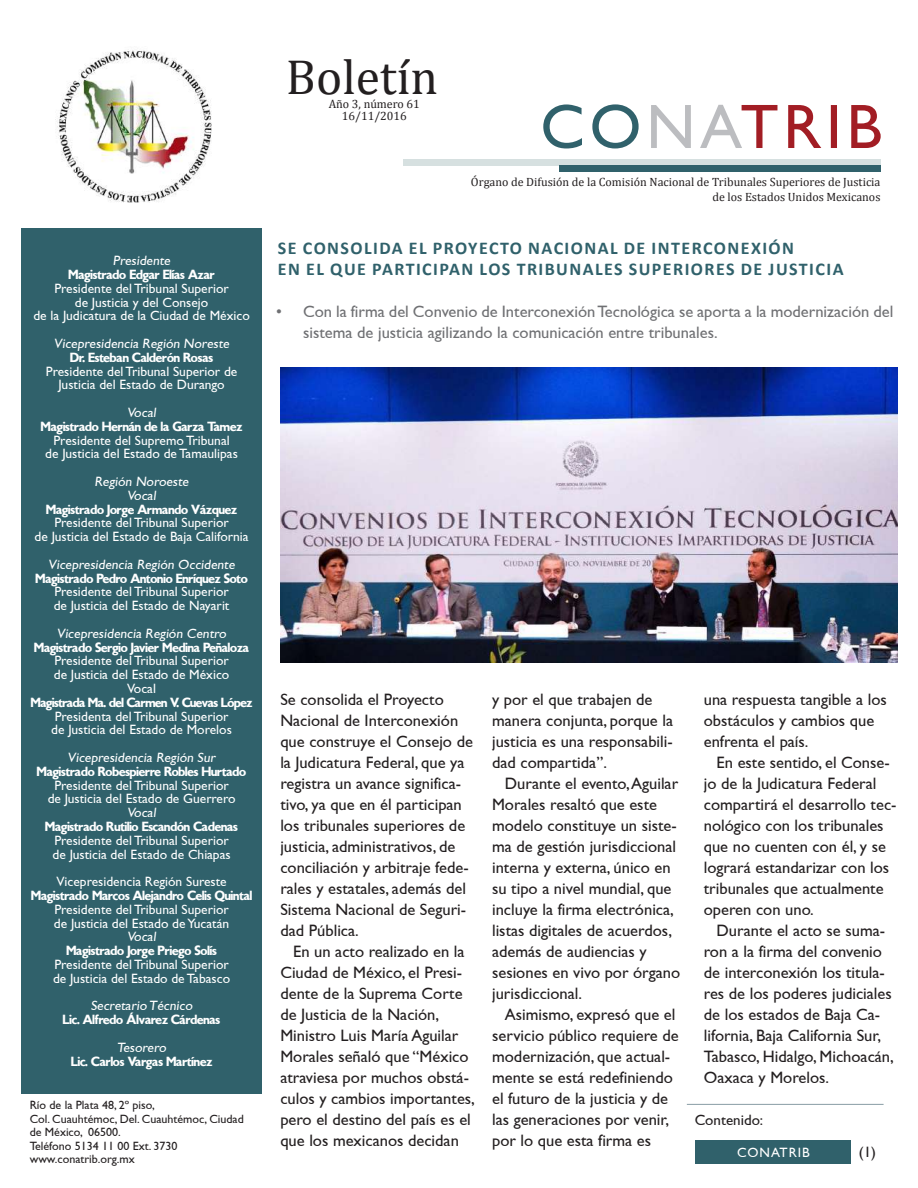
<style>
.page{position:relative;width:918px;height:1188px;background:#fff}
.page>*{position:absolute;margin:0;border:0;box-sizing:border-box;transform-origin:0 0}
.t1{font:49.5px "Cambria Math";color:#231f20}
.t2{font:700 18px/21px "Calibri";letter-spacing:.08em;color:#30616b}
.t3{font:16.5px/21px "Gill Sans";color:#231f20}
.t4{font:16.5px/21px "Gill Sans";color:#6f7073}
.t5{font:15px "Gill Sans";color:#231f20}
.t6{font:13.5px/13.8px "Gill Sans";color:#fff;text-align:center}
.t7{font:700 13.5px "Gill Sans";color:#fff}
.t8{font:700 13.5px "Gill Sans";letter-spacing:-.02em;color:#fff}
.t9{font:13.5px "Gill Sans";letter-spacing:.07em;color:#fff}
.t10{font:12px/13.5px "Gill Sans";color:#231f20}
.t11{font:12px/15px "Cambria Math";color:#231f20;text-align:right}
.t12{font:12px/12px "Cambria";color:#231f20;text-align:center}
</style>
<div class="page">
<div style="left:403px;top:159px;width:477px;height:7px;background:#d6e0e0"></div>
<div style="left:559px;top:165px;width:321px;height:7px;background:#30616b"></div>
<img style="left:57px;top:50px;width:155px;height:153px">
<svg style="left:543px;top:104px;width:96px;height:44px"></svg>
<svg style="left:651px;top:105px;width:230px;height:43px"></svg>
<hr style="left:687px;top:1104px;width:197px;height:1px;background:#889da5">
<div style="left:696px;top:1140px;width:155px;height:24px;background:#30616b"></div>
<div style="left:21px;top:228px;width:241px;height:866px;background:#30616b"></div>
<img style="left:280px;top:368px;width:618px;height:295px">
<p class="t6" style="left:113px;top:254px;width:61px">Presidente</p>
<p class="t7" style="left:68px;top:267px;width:148px">Magistrado Edgar Elías Azar</p>
<p class="t6" style="left:33px;top:281px;width:218px">Presidente del Tribunal Superior<br>de Justicia y del Consejo<br>de la Judicatura de la Ciudad de México</p>
<p class="t6" style="left:54px;top:337px;width:179px">Vicepresidencia Región Noreste</p>
<p class="t7" style="left:70px;top:350px;width:145px">Dr. Esteban Calderón Rosas</p>
<p class="t6" style="left:46px;top:364px;width:193px">Presidente del Tribunal Superior de<br>Justicia del Estado de Durango</p>
<p class="t6" style="left:127px;top:406px;width:32px">Vocal</p>
<p class="t7" style="left:41px;top:419px;width:203px">Magistrado Hernán de la Garza Tamez</p>
<p class="t6" style="left:45px;top:433px;width:194px">Presidente del Supremo Tribunal de Justicia del Estado de Tamaulipas</p>
<p class="t6" style="left:94px;top:475px;width:98px">Región Noroeste<br>Vocal</p>
<p class="t7" style="left:46px;top:502px;width:192px">Magistrado Jorge Armando Vázquez</p>
<p class="t6" style="left:35px;top:516px;width:216px">Presidente del Tribunal Superior<br>de Justicia del Estado de Baja California</p>
<p class="t6" style="left:48px;top:557px;width:190px">Vicepresidencia Región Occidente</p>
<p class="t7" style="left:36px;top:571px;width:214px">Magistrado Pedro Antonio Enríquez Soto</p>
<p class="t6" style="left:54px;top:585px;width:177px;text-align:left">Presidente del Tribunal Superior de Justicia del Estado de Nayarit</p>
<p class="t6" style="left:57px;top:626px;width:173px">Vicepresidencia Región Centro</p>
<p class="t7" style="left:34px;top:640px;width:216px">Magistrado Sergio Javier Medina Peñaloza</p>
<p class="t6" style="left:54px;top:654px;width:177px">Presidente del Tribunal Superior de Justicia del Estado de México<br>Vocal</p>
<p class="t8" style="left:31px;top:695px;width:223px">Magistrada Ma. del Carmen V. Cuevas López</p>
<p class="t6" style="left:51px;top:709px;width:182px;text-align:left">Presidenta del Tribunal Superior de Justicia del Estado de Morelos</p>
<p class="t6" style="left:68px;top:751px;width:151px">Vicepresidencia Región Sur</p>
<p class="t7" style="left:37px;top:764px;width:211px">Magistrado Robespierre Robles Hurtado</p>
<p class="t6" style="left:48px;top:778px;width:189px">Presidente del Tribunal Superior de Justicia del Estado de Guerrero<br>Vocal</p>
<p class="t7" style="left:45px;top:819px;width:194px">Magistrado Rutilio Escandón Cadenas</p>
<p class="t6" style="left:53px;top:833px;width:180px;text-align:left">Presidente del Tribunal Superior de Justicia del Estado de Chiapas</p>
<p class="t6" style="left:56px;top:875px;width:172px">Vicepresidencia Región Sureste</p>
<p class="t7" style="left:31px;top:888px;width:222px">Magistrado Marcos Alejandro Celis Quintal</p>
<p class="t6" style="left:54px;top:902px;width:177px">Presidente del Tribunal Superior de Justicia del Estado de Yucatán<br>Vocal</p>
<p class="t7" style="left:66px;top:943px;width:152px">Magistrado Jorge Priego Solís</p>
<p class="t6" style="left:53px;top:958px;width:179px;text-align:left">Presidente del Tribunal Superior de Justicia del Estado de Tabasco</p>
<p class="t6" style="left:91px;top:999px;width:105px">Secretario Técnico</p>
<p class="t7" style="left:63px;top:1012px;width:159px">Lic. Alfredo Álvarez Cárdenas</p>
<p class="t6" style="left:117px;top:1040px;width:53px">Tesorero</p>
<p class="t7" style="left:71px;top:1054px;width:143px">Lic. Carlos Vargas Martínez</p>
<p class="t10" style="left:30px;top:1098px;width:216px">Río de la Plata 48, 2º piso,<br>Col. Cuauhtémoc, Del. Cuauhtémoc, Ciudad de México, 06500.<br>Teléfono 5134 11 00 Ext. 3730 www.conatrib.org.mx</p>
<h1 class="t1" style="left:286px;top:48px;width:154px">Boletín</h1>
<p class="t12" style="left:329px;top:98px;width:93px">Año 3, número 61<br>16/11/2016</p>
<p class="t11" style="left:471px;top:175px;width:411px">Órgano de Difusión de la Comisión Nacional de Tribunales Superiores de Justicia de los Estados Unidos Mexicanos</p>
<p class="t2" style="left:278px;top:237px;width:567px">SE CONSOLIDA EL PROYECTO NACIONAL DE INTERCONEXIÓN<br>EN EL QUE PARTICIPAN LOS TRIBUNALES SUPERIORES DE JUSTICIA</p>
<p class="t4" style="left:303px;top:300px;width:592px;text-indent:-27px">• Con la firma del Convenio de Interconexión Tecnológica se aporta a la modernización del sistema de justicia agilizando la comunicación entre tribunales.</p>
<p class="t3" style="left:280px;top:689px;width:194px">Se consolida el Proyecto<br>Nacional de Interconexión que construye el Consejo de la Judicatura Federal, que ya registra un avance significa&shy;tivo, ya que en él participan los tribunales superiores de justicia, administrativos, de conciliación y arbitraje fede&shy;rales y estatales, además del<br>Sistema Nacional de Seguri&shy;dad Pública.</p>
<p class="t3" style="left:280px;top:941px;width:196px;text-indent:13px">En un acto realizado en la<br>Ciudad de México, el Presi&shy;dente de la Suprema Corte de Justicia de la Nación,<br>Ministro Luis María Aguilar<br>Morales señaló que “México atraviesa por muchos obstá&shy;culos y cambios importantes, pero el destino del país es el que los mexicanos decidan</p>
<p class="t3" style="left:492px;top:689px;width:183px">y por el que trabajen de manera conjunta, porque la justicia es una responsabili&shy;dad compartida”.</p>
<p class="t3" style="left:492px;top:773px;width:190px;text-indent:13px">Durante el evento, Aguilar<br>Morales resaltó que este modelo constituye un siste&shy;ma de gestión jurisdiccional interna y externa, único en su tipo a nivel mundial, que incluye la firma electrónica, listas digitales de acuerdos, además de audiencias y sesiones en vivo por órgano jurisdiccional.</p>
<p class="t3" style="left:492px;top:1004px;width:188px;text-indent:13px">Asimismo, expresó que el servicio público requiere de modernización, que actual&shy;mente se está redefiniendo el futuro de la justicia y de las generaciones por venir, por lo que esta firma es</p>
<p class="t3" style="left:704px;top:689px;width:184px">una respuesta tangible a los obstáculos y cambios que enfrenta el país.</p>
<p class="t3" style="left:704px;top:752px;width:194px;text-indent:13px">En este sentido, el Conse&shy;jo de la Judicatura Federal compartirá el desarrollo tec&shy;nológico con los tribunales que no cuenten con él, y se logrará estandarizar con los tribunales que actualmente operen con uno.</p>
<p class="t3" style="left:704px;top:920px;width:192px;text-indent:13px">Durante el acto se suma&shy;ron a la firma del convenio de interconexión los titula&shy;res de los poderes judiciales de los estados de Baja Ca&shy;lifornia, Baja California Sur,<br>Tabasco, Hidalgo, Michoacán,<br>Oaxaca y Morelos.</p>
<p class="t5" style="left:695px;top:1111px;width:70px">Contenido:</p>
<p class="t9" style="left:737px;top:1144px;width:74px">conatrib</p>
<p class="t5" style="left:859px;top:1144px;width:19px">(1)</p>
</div>
